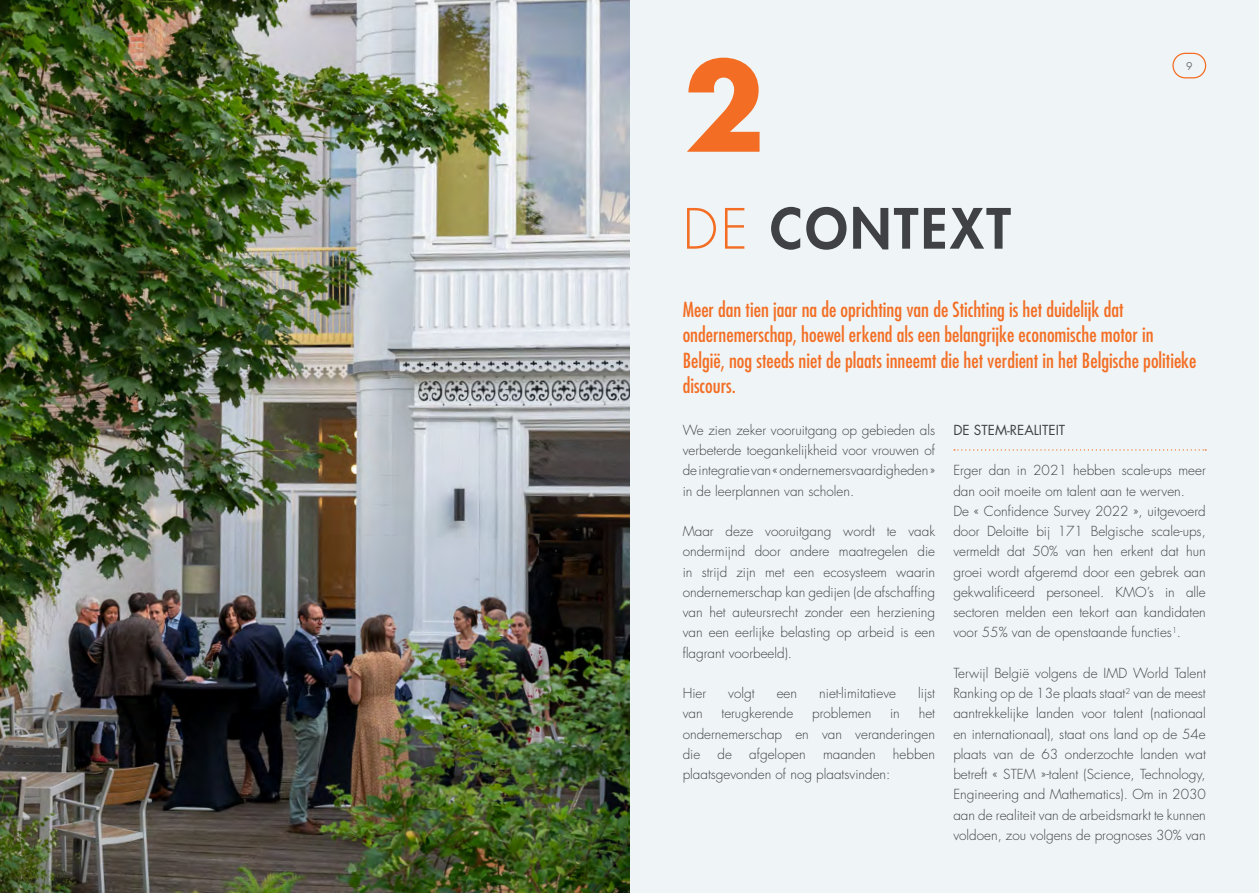
<style>
.page{position:relative;width:1259px;height:893px;background:#fff}
.page>*{position:absolute;margin:0;border:0;box-sizing:border-box;transform-origin:0 0}
.t1{font:700 120px "Futura Std";color:#f36e24}
.t2{font:800 54px "Futura Std";letter-spacing:.05em;color:#3f4145}
.Sous-Titre_1{font:condensed 20.25px/25.5px "Futura Std";color:#f36e24}
.Texte{font:300 13.5px/20.2px "Futura Std";color:#3f4145;text-align:justify}
.t3{font:13.5px "Futura Std";color:#3f4145}
.t4{font:10.5px "Futura Std";color:#747678}
.s1{font-weight:300;color:#f36e24}
</style>
<div class="page">
<div style="left:629px;top:0;width:630px;height:893px;background:#eff5f7"></div>
<div style="left:1172px;top:53px;width:34px;height:25px;border:1px solid #f36e24;border-radius:12px"></div>
<img style="left:0;top:0;width:629px;height:893px">
<svg style="left:954px;top:449px;width:252px;height:2px"></svg>
<p class="t1" style="left:683px;top:27px;width:84px">2</p>
<p class="t2" style="left:682px;top:195px;width:329px"><span class="s1">DE</span> CONTEXT</p>
<p class="t4" style="left:1186px;top:59px;width:8px">9</p>
<p class="Sous-Titre_1" style="left:682px;top:297px;width:515px">Meer dan tien jaar na de oprichting van de Stichting is het duidelijk dat ondernemerschap, hoewel erkend als een belangrijke economische motor in België, nog steeds niet de plaats inneemt die het verdient in het Belgische politieke discours.</p>
<p class="Texte" style="left:682px;top:420px;width:254px">We zien zeker vooruitgang op gebieden als verbeterde toegankelijkheid voor vrouwen of de integratie van « ondernemersvaardigheden» in de leerplannen van scholen.</p>
<p class="Texte" style="left:682px;top:521px;width:254px">Maar deze vooruitgang wordt te vaak ondermijnd door andere maatregelen die in strijd zijn met een ecosysteem waarin ondernemerschap kan gedijen (de afschaffing van het auteursrecht zonder een herziening van een eerlijke belasting op arbeid is een flagrant voorbeeld).</p>
<p class="Texte" style="left:682px;top:683px;width:25px">Hier</p>
<p class="Texte" style="left:728px;top:683px;width:28px">volgt</p>
<p class="Texte" style="left:776px;top:683px;width:22px">een</p>
<p class="Texte" style="left:819px;top:683px;width:78px">niet-limitatieve</p>
<p class="Texte" style="left:918px;top:683px;width:18px">lijst</p>
<p class="Texte" style="left:682px;top:704px;width:22px">van</p>
<p class="Texte" style="left:721px;top:704px;width:73px">terugkerende</p>
<p class="Texte" style="left:812px;top:704px;width:61px">problemen</p>
<p class="Texte" style="left:890px;top:704px;width:11px">in</p>
<p class="Texte" style="left:682px;top:704px;width:254px;text-indent:236px">het ondernemerschap en van veranderingen die</p>
<p class="Texte" style="left:717px;top:744px;width:16px">de</p>
<p class="Texte" style="left:749px;top:744px;width:58px">afgelopen</p>
<p class="Texte" style="left:823px;top:744px;width:54px">maanden</p>
<p class="Texte" style="left:893px;top:744px;width:44px">hebben</p>
<p class="Texte" style="left:682px;top:764px;width:209px">plaatsgevonden of nog plaatsvinden:</p>
<p class="t3" style="left:953px;top:421px;width:113px">DE STEM-REALITEIT</p>
<p class="Texte" style="left:953px;top:461px;width:254px">Erger dan in 2021 hebben scale-ups meer dan ooit moeite om talent aan te werven.</p>
<p class="Texte" style="left:953px;top:501px;width:254px">De « Confidence Survey 2022 », uitgevoerd door Deloitte bij 171 Belgische scale-ups, vermeldt dat 50% van hen erkent dat hun groei wordt afgeremd door een gebrek aan gekwalificeerd personeel. KMO’s in alle sectoren melden een tekort aan kandidaten voor 55% van de openstaande functies<sup>1</sup>.</p>
<p class="Texte" style="left:953px;top:663px;width:254px">Terwijl België volgens de IMD World Talent Ranking op de 13e plaats staat<sup>2</sup> van de meest aantrekkelijke landen voor talent (nationaal en internationaal), staat ons land op de 54e plaats van de 63 onderzochte landen wat betreft « STEM »-talent (Science, Technology, Engineering and Mathematics). Om in 2030 aan de realiteit van de arbeidsmarkt te kunnen voldoen, zou volgens de prognoses 30% van</p>
</div>
